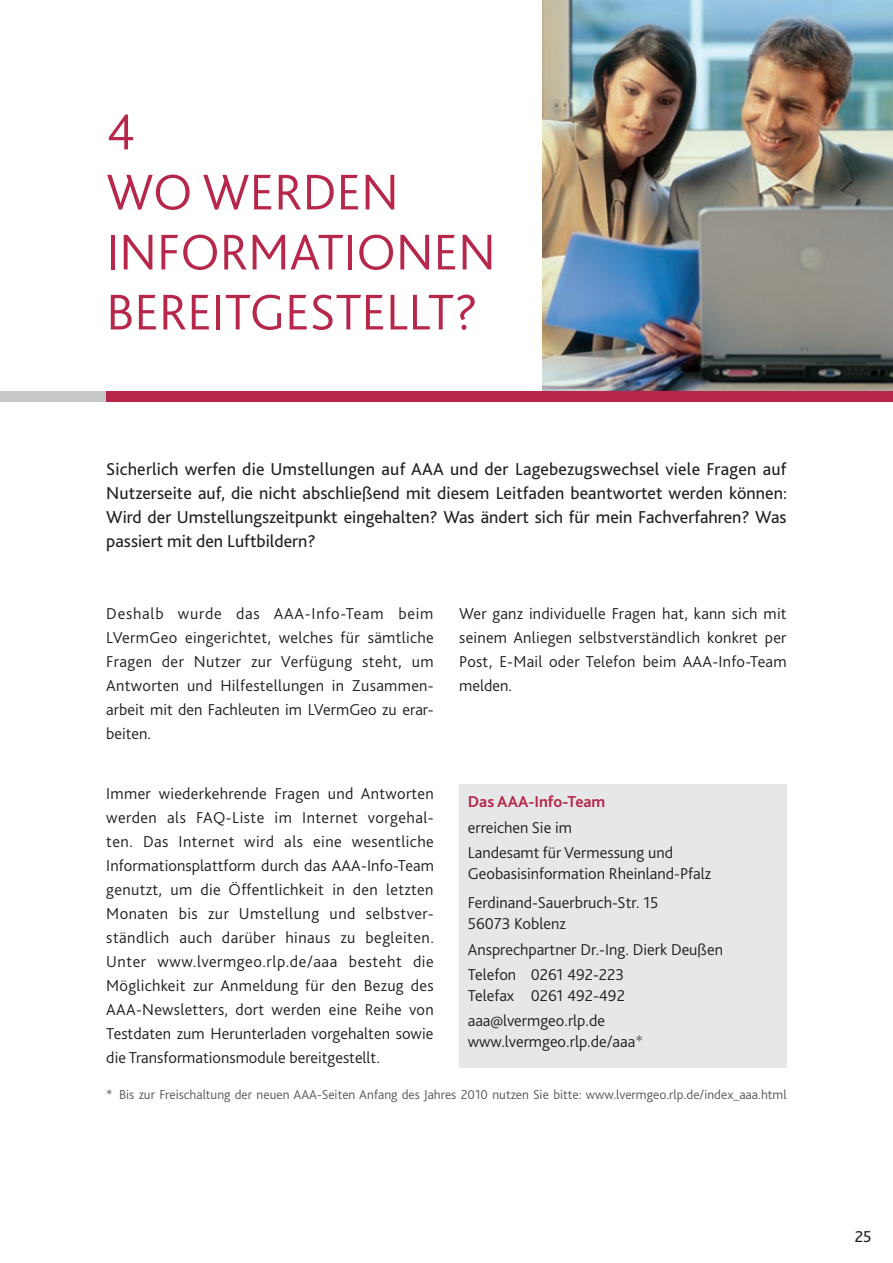
<style>
.page{position:relative;width:893px;height:1263px;background:#fff}
.page>*{position:absolute;margin:0;border:0;box-sizing:border-box;transform-origin:0 0}
.t1{font:300 52.5px/60px "Bliss 2";color:#b6274b}
.t2{font:18px/24px "Bliss 2";color:#231f20;text-align:justify}
.t3{font:300 16.5px/24px "Bliss 2";color:#231f20}
.t4{font:700 16.5px "Bliss 2";color:#b6274b}
.t5{font:16.5px "Bliss 2";color:#231f20}
.t6{font:300 13.5px "Bliss 2";color:#57585a}
.s1{color:#57585a}
</style>
<div class="page">
<img style="left:543px;top:0;width:350px;height:391px">
<div style="left:0;top:391px;width:587px;height:11px;background:#c7c8ca"></div>
<div style="left:106px;top:391px;width:787px;height:11px;background:#b6274b"></div>
<div style="left:459px;top:784px;width:328px;height:284px;background:#e6e7e9"></div>
<h1 class="t1" style="left:106px;top:101px;width:391px">4<br>Wo werden<br>Informationen bereitg estellt?</h1>
<p class="t2" style="left:106px;top:456px;width:682px">Sicherlich werfen die Umstellungen auf AAA und der Lagebezugswechsel viele Fragen auf Nutzerseite auf, die nicht abschließend mit diesem Leitfaden beantwortet werden können:<br>Wird der Umstellungszeitpunkt eingehalten? Was ändert sich für mein Fachverfahren? Was passiert mit den Luftbildern?</p>
<p class="t3" style="left:106px;top:601px;width:329px;text-align:justify">Deshalb wurde das AAA-Info-Team beim LVermGeo eingerichtet, welches für sämtliche Fragen der N utzer zur Verfügung steht, um Antworten und Hilfestellungen in Zusammen&shy;arbeit mit den Fachleuten im LVermGeo zu erar&shy;beiten.</p>
<p class="t3" style="left:459px;top:601px;width:329px;text-align:justify">Wer ganz individuelle Fragen hat, kann sich mit seinem Anliegen selbstverständlich konkret per Post, E-M ail oder Telefon beim AAA-Info-Team melden.</p>
<p class="t3" style="left:106px;top:781px;width:329px;text-align:justify">Immer wiederkehrende Fragen und Antworten werden als FAQ-Liste im Internet vorgehal&shy;ten. Das Internet wird als eine wesentliche Informationsplattform durch das AAA-Info-Team genutzt, um die Öffentlichkeit in den letzten M onaten bis zur U mstellung und selbstver&shy;ständlich auch darüber hinaus zu begleiten.<br>U nter www.lvermgeo.rlp.de/aaa besteht die M öglichkeit zur Anmeldung für den Bezug des AAA-N ewsletters, dort werden eine Reihe von Testdaten zum Herunterladen vorgehalten sowie die Transformationsmodule bereitgestellt.</p>
<p class="t4" style="left:468px;top:791px;width:139px">Das AAA-Info-Team</p>
<p class="t3" style="left:468px;top:814px;width:207px;line-height:25.2px">erreichen Sie im<br>Landesamt für Vermessung und</p>
<p class="t3" style="left:468px;top:858px;width:245px;line-height:29.5px">Geobasisinformation Rheinland-Pfalz<br>Ferdinand-Sauerbruch-Str. 15</p>
<p class="t3" style="left:468px;top:911px;width:257px;line-height:25.5px">56073 Koblenz<br>Ansprechpartner Dr.-Ing. Dierk Deußen<br>Telefon 0261 492-223</p>
<p class="t3" style="left:468px;top:983px;width:159px;line-height:25.2px">Telefax 0261 492-492 aaa@lvermgeo.rlp.de</p>
<p class="t3" style="left:468px;top:1029px;width:177px">www.lvermgeo.rlp.de/aaa<span class="s1">*</span></p>
<p class="t6" style="left:106px;top:1086px;width:682px">* Bis zur Freischaltung der neuen AAA-Seiten Anfang des Jahres 2010 nutzen Sie bitte: www.lvermgeo.rlp.de/index_aaa.html</p>
<p class="t5" style="left:855px;top:1226px;width:18px">25</p>
</div>
